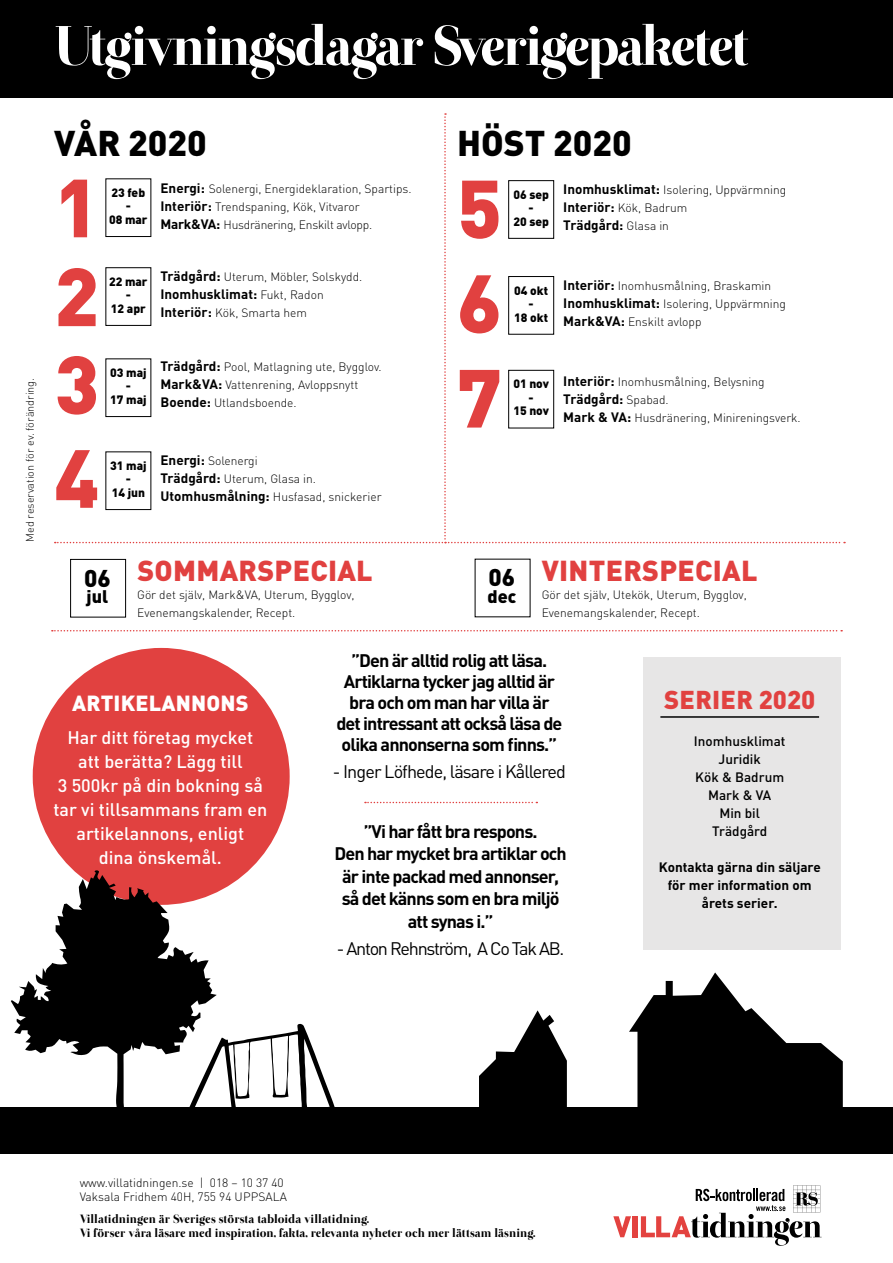
<style>
.page{position:relative;width:893px;height:1263px;background:#fff}
.page>*{position:absolute;margin:0;border:0;box-sizing:border-box;transform-origin:0 0}
.t1{font:900 81px/94.7px "DIN Pro";color:#e14140}
.t2{font:55.5px "Otama ep";letter-spacing:-.05em;color:#fff}
.t3{font:900 35.4px "DIN Pro";color:#000}
.t4{font:900 28.5px "DIN Pro";letter-spacing:.01em;color:#e14140}
.t5{font:900 25.5px "DIN Pro";letter-spacing:.01em;color:#e14140}
.t6{font:900 24px "DIN Pro";color:#000}
.t7{font:900 21.6px "DIN Pro";letter-spacing:.01em;color:#fff}
.t8{font:700 18px/21px "DIN Pro";letter-spacing:-.05em;color:#000;text-align:center}
.t9{font:500 18px/24px "DIN Pro";color:#fff;text-align:center}
.t10{font:18px "DIN Pro";letter-spacing:-.06em;color:#000}
.t11{font:900 18px "DIN Pro";color:#000}
.t12{font:700 13.5px/18px "DIN Pro";color:#000;text-align:center}
.t13{font:500 13.5px/18px "DIN Pro";color:#000;text-align:center}
.t14{font:300 12px/18px "DIN Pro";color:#000}
.t15{font:12px/14.4px "Otama ep";color:#000}
.t16{font:900 12px/13.5px "DIN Pro";color:#000;text-align:center}
.t17{font:300 10.95px "DIN Pro";color:#000}
.s1{font-weight:700;font-size:13.5px}
.s2{font-weight:300;font-size:12px}
</style>
<div class="page">
<div style="left:0;top:0;width:893px;height:97px;background:#000"></div>
<svg style="left:55px;top:113px;width:790px;height:430px"></svg>
<svg style="left:613px;top:1216px;width:18px;height:21px"></svg>
<div style="left:633px;top:1216px;width:5px;height:21px;background:#e3423f"></div>
<svg style="left:641px;top:1185px;width:181px;height:61px"></svg>
<div style="left:29px;top:644px;width:264px;height:264px;background:#e14140;border-radius:50%"></div>
<div style="left:26px;top:641px;width:271px;height:271px;border:7px solid #fff;border-radius:50%"></div>
<svg style="left:629px;top:972px;width:214px;height:135px"></svg>
<svg style="left:11px;top:870px;width:206px;height:186px;fill:#000"></svg>
<svg style="left:112px;top:1023px;width:223px;height:84px"></svg>
<svg style="left:479px;top:1010px;width:88px;height:97px"></svg>
<div style="left:0;top:1107px;width:893px;height:46px;background:#000"></div>
<svg style="left:52px;top:630px;width:790px;height:1px"></svg>
<div style="left:70px;top:559px;width:56px;height:58px;border:1px solid #000"></div>
<svg style="left:365px;top:802px;width:172px;height:1px"></svg>
<div style="left:643px;top:657px;width:198px;height:292px;background:#e7e6e6"></div>
<hr style="left:660px;top:716px;width:159px;height:2px;background:#000">
<p class="t17" style="left:22px;top:542px;width:165px;rotate:-90deg">Med reservation för ev. förändring.</p>
<h2 class="t2" style="left:54px;top:13px;width:697px">Utgivningsdagar Sverigepaketet</h2>
<h3 class="t3" style="left:54px;top:119px;width:154px">VÅR 2020</h3>
<h3 class="t3" style="left:457px;top:119px;width:176px">HÖST 2020</h3>
<h1 class="t1" style="left:54px;top:116px;width:47px;line-height:176.9px">1<br>3</h1>
<h1 class="t1" style="left:54px;top:428px;width:47px">4</h1>
<h1 class="t1" style="left:54px;top:246px;width:47px">2</h1>
<p class="t16" style="left:109px;top:185px;width:40px">23 feb -<br>08 mar</p>
<p class="t16" style="left:109px;top:274px;width:40px">22 mar -<br>12 apr</p>
<p class="t16" style="left:110px;top:365px;width:38px">03 maj -<br>17 maj</p>
<p class="t16" style="left:110px;top:458px;width:38px">31 maj -<br>14 jun</p>
<p class="t14" style="left:160px;top:180px;width:253px"><span class="s1">Energi:</span> Solenergi, Energideklaration, Spartips.<br><span class="s1">Interiör:</span> Trendspaning, Kök, Vitvaror<br><span class="s1">Mark&amp;VA:</span> Husdränering, Enskilt avlopp.</p>
<p class="t14" style="left:160px;top:267px;width:203px"><span class="s1">Trädgård:</span> Uterum, Möbler, Solskydd.</p>
<p class="t12" style="left:160px;top:284px;width:165px">Inomhusklimat: <span class="s2">Fukt, Radon</span></p>
<p class="t14" style="left:160px;top:303px;width:148px"><span class="s1">Interiör:</span> Kök, Smarta hem</p>
<p class="t14" style="left:160px;top:358px;width:223px"><span class="s1">Trädgård:</span> Pool, Matlagning ute, Bygglov.<br><span class="s1">Mark&amp;VA:</span> Vattenrening, Avloppsnytt<br><span class="s1">Boende:</span> Utlandsboende.</p>
<p class="t14" style="left:160px;top:451px;width:223px"><span class="s1">Energi:</span> Solenergi<br><span class="s1">Trädgård:</span> Uterum, Glasa in.<br><span class="s1">Utomhusmålning:</span> Husfasad, snickerier</p>
<h1 class="t1" style="left:457px;top:158px;width:47px;text-align:justify">5<br>6<br>7</h1>
<p class="t14" style="left:563px;top:180px;width:224px"><span class="s1">Inomhusklimat:</span> Isolering, Uppvärmning<br><span class="s1">Interiör:</span> Kök, Badrum</p>
<p class="t16" style="left:513px;top:187px;width:37px">06 sep -<br>20 sep</p>
<p class="t12" style="left:563px;top:215px;width:107px">Trädgård: <span class="s2">Glasa in</span></p>
<p class="t14" style="left:563px;top:276px;width:224px"><span class="s1">Interiör:</span> Inomhusmålning, Braskamin<br><span class="s1">Inomhusklimat:</span> Isolering, Uppvärmning<br><span class="s1">Mark&amp;VA:</span> Enskilt avlopp</p>
<p class="t16" style="left:514px;top:283px;width:35px">04 okt -<br>18 okt</p>
<p class="t14" style="left:563px;top:372px;width:203px"><span class="s1">Interiör:</span> Inomhusmålning, Belysning</p>
<p class="t12" style="left:563px;top:389px;width:107px">Trädgård: <span class="s2">Spabad.</span></p>
<p class="t14" style="left:563px;top:408px;width:239px"><span class="s1">Mark &amp; VA:</span> Husdränering, Minireningsverk.</p>
<p class="t16" style="left:513px;top:377px;width:37px">01 nov -<br>15 nov</p>
<h3 class="t4" style="left:542px;top:551px;width:217px">VINTERSPECIAL</h3>
<p class="t14" style="left:542px;top:585px;width:207px">Gör det själv, Utekök, Uterum, Bygglov,<br>Evenemangskalender, Recept.</p>
<h3 class="t4" style="left:137px;top:551px;width:237px">SOMMARSPECIAL</h3>
<p class="t14" style="left:137px;top:585px;width:219px">Gör det själv, Mark&amp;VA, Uterum, Bygglov,<br>Evenemangskalender, Recept.</p>
<h3 class="t8" style="left:336px;top:649px;width:228px">”Den är alltid rolig att läsa.<br>Artiklarna tycker jag alltid är bra och om man har villa är det intressant att också läsa de olika annonserna som finns.”</h3>
<h3 class="t10" style="left:333px;top:759px;width:235px">- Inger Löfhede, läsare i Kållered</h3>
<h3 class="t6" style="left:489px;top:561px;width:28px">06</h3>
<h3 class="t11" style="left:487px;top:584px;width:30px">dec</h3>
<h3 class="t6" style="left:84px;top:562px;width:28px">06</h3>
<h3 class="t11" style="left:87px;top:584px;width:23px">jul</h3>
<h3 class="t5" style="left:664px;top:682px;width:153px">SERIER 2020</h3>
<h3 class="t7" style="left:72px;top:688px;width:178px">ARTIKELANNONS</h3>
<h3 class="t9" style="left:53px;top:725px;width:215px">Har ditt företag mycket<br>att berätta? Lägg till<br>3 500kr på din bokning så tar vi tillsammans fram en artikelannons, enligt<br>dina önskemål.</h3>
<p class="t13" style="left:694px;top:731px;width:93px">Inomhusklimat<br>Juridik<br>Kök &amp; Badrum<br>Mark &amp; VA<br>Min bil<br>Trädgård</p>
<p class="t12" style="left:659px;top:857px;width:164px">Kontakta gärna din säljare för mer information om årets serier.</p>
<h3 class="t8" style="left:334px;top:819px;width:234px;line-height:22.5px">”Vi har fått bra respons.<br>Den har mycket bra artiklar och är inte packad med annonser, så det känns som en bra miljö att synas i.”</h3>
<h3 class="t10" style="left:337px;top:936px;width:229px">- Anton Rehnström, A Co Tak AB.</h3>
<p class="t14" style="left:80px;top:1175px;width:209px;line-height:14.4px">www.villatidningen.se | 018 – 10 37 40<br>Vaksala Fridhem 40H, 755 94 UPPSALA</p>
<p class="t15" style="left:80px;top:1211px;width:457px">Villatidningen är Sveriges största tabloida villatidning.<br>Vi förser våra läsare med inspiration, fakta, relevanta nyheter och mer lättsam läsning.</p>
</div>
